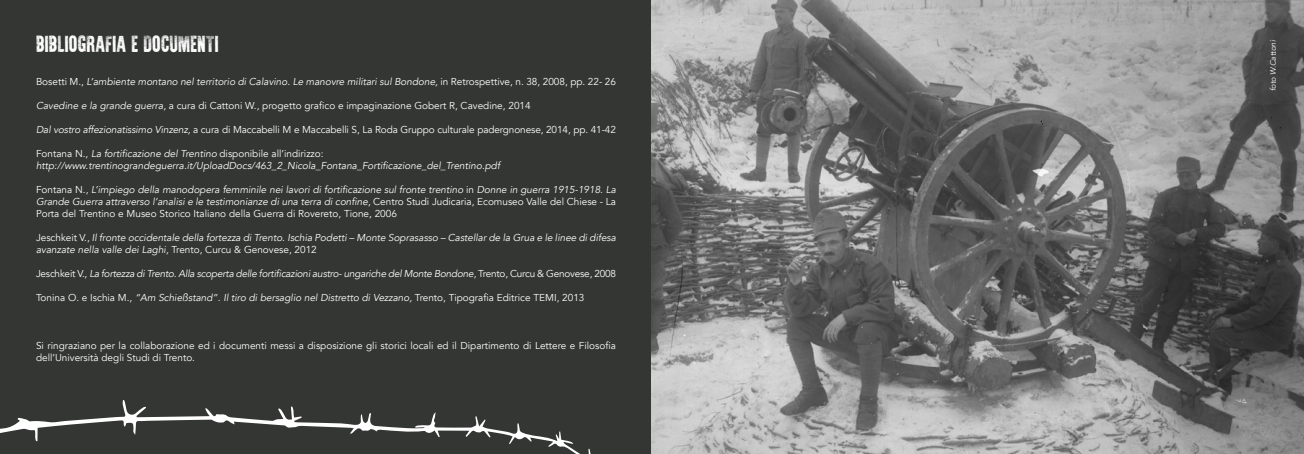
<style>
.page{position:relative;width:1304px;height:454px;background:#343633}
.page>*{position:absolute;margin:0;border:0;box-sizing:border-box;transform-origin:0 0}
.t1{font:20px "Waris Over";color:#fff}
.t2{font:italic 10px/12px "Avenir";color:#fff}
.t3{font:10px/12px "Avenir";color:#fff}
.t4{font:italic 10px "Avenir";letter-spacing:-.02em;color:#fff}
.t5{font:italic 7.8px "Avenir";color:#fff}
.s1{font-style:normal}
.s2{font-style:italic}
</style>
<div class="page">
<img style="left:652px;top:0;width:652px;height:454px">
<svg style="left:0;top:400px;width:591px;height:54px"></svg>
<h1 class="t1" style="left:36px;top:35px;width:184px">BIBLIOGRAFIA E DOCUMENTI</h1>
<p class="t2" style="left:36px;top:76px;width:581px"><span class="s1">Bosetti M.,</span> L’ambiente montano nel territorio di Calavino. Le manovre militari sul Bondone, <span class="s1">in Retrospettive, n. 38, 2008, pp. 22- 26</span></p>
<p class="t3" style="left:36px;top:100px;width:496px"><span class="s2">Cavedine e la grande guerra,</span> a cura di Cattoni W., progetto grafico e impaginazione Gobert R, Cavedine, 2014</p>
<p class="t3" style="left:36px;top:124px;width:581px"><span class="s2">Dal vostro affezionatissimo Vinzenz,</span> a cura di Maccabelli M e Maccabelli S, La Roda Gruppo culturale padergnonese, 2014, pp. 41-42</p>
<p class="t2" style="left:36px;top:148px;width:466px"><span class="s1">Fontana N.,</span> La fortificazione del Trentino <span class="s1">disponibile all’indirizzo: </span>http://www.trentinograndeguerra.it/UploadDocs/463_2_Nicola_Fontana_Fortificazione_del_Trentino.pdf</p>
<p class="t2" style="left:36px;top:184px;width:581px;text-align:justify"><span class="s1">Fontana N.,</span> L’impiego della manodopera femminile nei lavori di fortificazione sul fronte trentino <span class="s1">in</span> Donne in guerra 1915-1918. La Grande Guerra attraverso l’analisi e le testimonianze di una terra di confine, <span class="s1">Centro Studi Judicaria, Ecomuseo Valle del Chiese - La Porta del Trentino e Museo Storico Italiano della Guerra di Rovereto, Tione, 2006</span></p>
<p class="t2" style="left:36px;top:232px;width:582px"><span class="s1">Jeschkeit V.,</span> Il fronte occidentale della fortezza di Trento. Ischia Podetti – Monte Soprasasso – Castellar de la Grua e le linee di difesa avanzate nella valle dei Laghi, <span class="s1">Trento, Curcu &amp; Genovese, 2012</span></p>
<p class="t4" style="left:36px;top:268px;width:581px"><span class="s1">Jeschkeit V.,</span> La fortezza di Trento. Alla scoperta delle fortificazioni austro- ungariche del Monte Bondone, <span class="s1">Trento, Curcu &amp; Genovese, 2008</span></p>
<p class="t2" style="left:36px;top:292px;width:550px"><span class="s1">Tonina O. e Ischia M.,</span> “Am Schießstand”. Il tiro di bersaglio nel Distretto di Vezzano, <span class="s1">Trento, Tipografia Editrice TEMI, 2013</span></p>
<p class="t3" style="left:36px;top:340px;width:581px">Si ringraziano per la collaborazione ed i documenti messi a disposizione gli storici locali ed il Dipartimento di Lettere e Filosofia dell’Università degli Studi di Trento.</p>
<p class="t5" style="left:1268px;top:91px;width:52px;rotate:-90deg">foto W.Cattoni</p>
</div>
